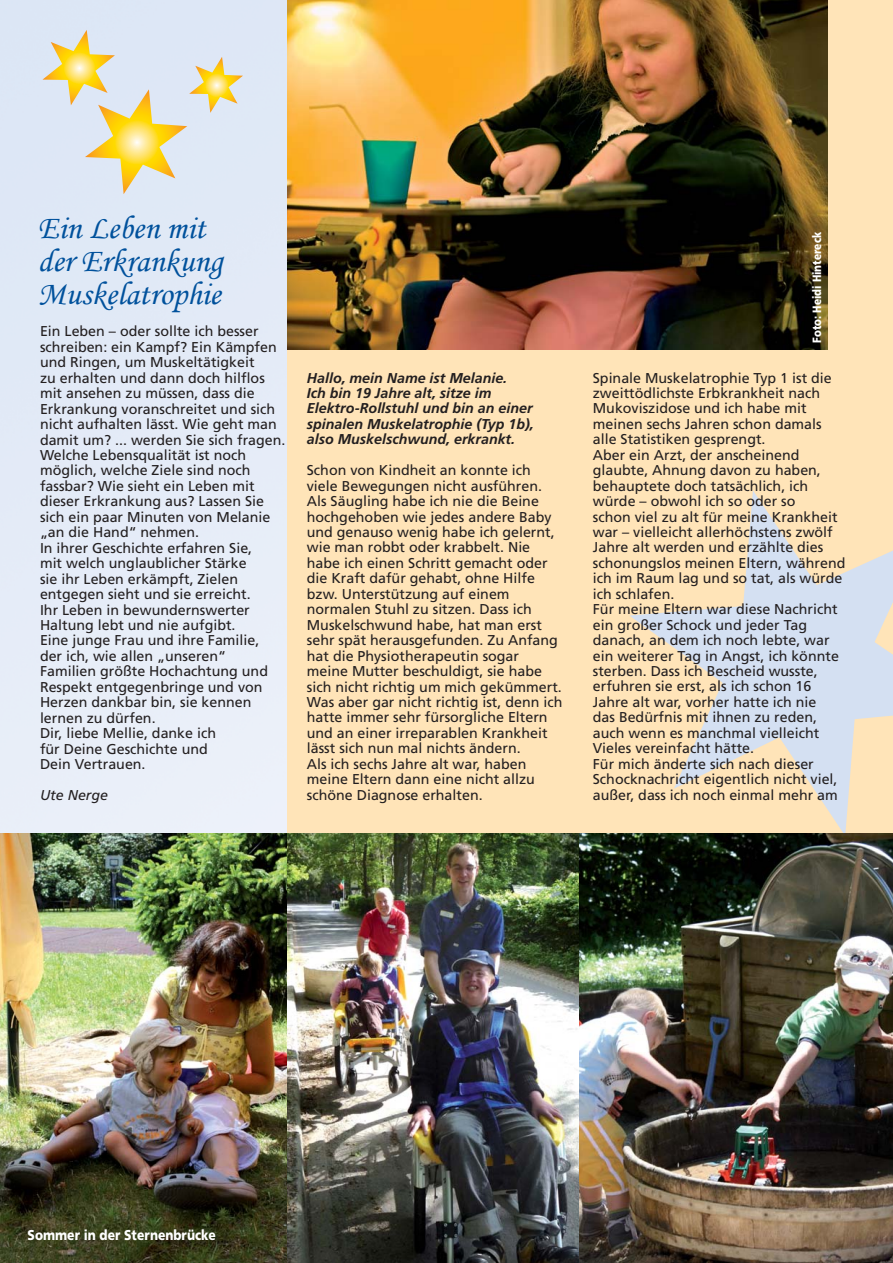
<style>
.page{position:relative;width:893px;height:1263px;background:#fff}
.page>*{position:absolute;margin:0;border:0;box-sizing:border-box;transform-origin:0 0}
.t1{font:33px/33px "Monotype Corsiva";color:#00519c}
.t2{font:14.25px/15.5px "Frutiger";color:#231f20}
.t3{font:italic 700 14.25px/15.5px "Frutiger";color:#231f20}
.t4{font:900 14.25px "Frutiger";color:#fff;scale:.85 1}
.t5{font:italic 14.25px "Frutiger";color:#231f20}
.t6{font:900 12px "Frutiger";color:#fff;scale:.85 1}
</style>
<div class="page">
<div style="left:0;top:0;width:288px;height:833px;background:#e4ebf7"></div>
<div style="left:288px;top:0;width:605px;height:833px;background:#ffe4b8"></div>
<svg style="left:630px;top:491px;width:263px;height:338px"></svg>
<svg style="left:42px;top:30px;width:201px;height:164px;background:#e4e3cc"></svg>
<img style="left:288px;top:0;width:539px;height:349px">
<img style="left:0;top:833px;width:579px;height:430px">
<svg style="left:841px;top:740px;width:52px;height:93px"></svg>
<img style="left:579px;top:833px;width:314px;height:430px">
<h1 class="t1" style="left:38px;top:213px;width:186px">Ein Leben mit der Erkrankung<br>Muskelatrophie</h1>
<p class="t2" style="left:40px;top:325px;width:247px">Ein Leben – oder sollte ich besser schreiben: ein Kampf? Ein Kämpfen und Ringen, um Muskeltätigkeit<br>zu erhalten und dann doch hilflos mit ansehen zu müssen, dass die<br>Erkrankung voranschreitet und sich nicht aufhalten lässt. Wie geht man damit um? ... werden Sie sich fragen.<br>Welche Lebensqualität ist noch möglich, welche Ziele sind noch fassbar? Wie sieht ein Leben mit dieser Erkrankung aus? Lassen Sie sich ein paar Minuten von Melanie „an die Hand“ nehmen.<br>In ihrer Geschichte erfahren Sie,<br>mit welch unglaublicher Stärke<br>sie ihr Leben erkämpft, Zielen entgegen sieht und sie erreicht.<br>Ihr Leben in bewundernswerter<br>Haltung lebt und nie aufgibt.<br>Eine junge Frau und ihre Familie,<br>der ich, wie allen „unseren“<br>Familien größte Hochachtung und<br>Respekt entgegenbringe und von<br>Herzen dankbar bin, sie kennen lernen zu dürfen.<br>Dir, liebe Mellie, danke ich<br>für Deine Geschichte und<br>Dein Vertrauen.</p>
<p class="t5" style="left:40px;top:789px;width:70px">Ute Nerge</p>
<p class="t3" style="left:307px;top:371px;width:228px">Hallo, mein Name ist Melanie.<br>Ich bin 19 Jahre alt, sitze im<br>Elektro-Rollstuhl und bin an einer spinalen Muskelatrophie (Typ 1b), also Muskelschwund, erkrankt.</p>
<p class="t2" style="left:307px;top:464px;width:257px">Schon von Kindheit an konnte ich viele Bewegungen nicht ausführen.<br>Als Säugling habe ich nie die Beine hochgehoben wie jedes andere Baby und genauso wenig habe ich gelernt, wie man robbt oder krabbelt. Nie habe ich einen Schritt gemacht oder die Kraft dafür gehabt, ohne Hilfe bzw. Unterstützung auf einem normalen Stuhl zu sitzen. Dass ich Muskelschwund habe, hat man erst sehr spät herausgefunden. Zu Anfang hat die Physiotherapeutin sogar meine Mutter beschuldigt, sie habe sich nicht richtig um mich gekümmert.<br>Was aber gar nicht richtig ist, denn ich hatte immer sehr fürsorgliche Eltern und an einer irreparablen Krankheit lässt sich nun mal nichts ändern.<br>Als ich sechs Jahre alt war, haben meine Eltern dann eine nicht allzu schöne Diagnose erhalten.</p>
<p class="t6" style="left:812px;top:343px;width:132px;rotate:-90deg">Foto: Heidi Hintereck</p>
<p class="t2" style="left:593px;top:371px;width:254px">Spinale Muskelatrophie Typ 1 ist die zweittödlichste Erbkrankheit nach Mukoviszidose und ich habe mit meinen sechs Jahren schon damals alle Statistiken gesprengt.<br>Aber ein Arzt, der anscheinend glaubte, Ahnung davon zu haben, behauptete doch tatsächlich, ich würde – obwohl ich so oder so<br>schon viel zu alt für meine Krankheit war – vielleicht allerhöchstens zwölf Jahre alt werden und erzählte dies schonungslos meinen Eltern, während ich im Raum lag und so tat, als würde ich schlafen.<br>Für meine Eltern war diese Nachricht ein großer Schock und jeder Tag danach, an dem ich noch lebte, war ein weiterer Tag in Angst, ich könnte sterben. Dass ich Bescheid wusste, erfuhren sie erst, als ich schon 16<br>Jahre alt war, vorher hatte ich nie<br>das Bedürfnis mit ihnen zu reden, auch wenn es manchmal vielleicht Vieles vereinfacht hätte.<br>Für mich änderte sich nach dieser Schocknachricht eigentlich nicht viel, außer, dass ich noch einmal mehr am</p>
<p class="t4" style="left:28px;top:1230px;width:223px">Sommer in der Sternenbrücke</p>
</div>
